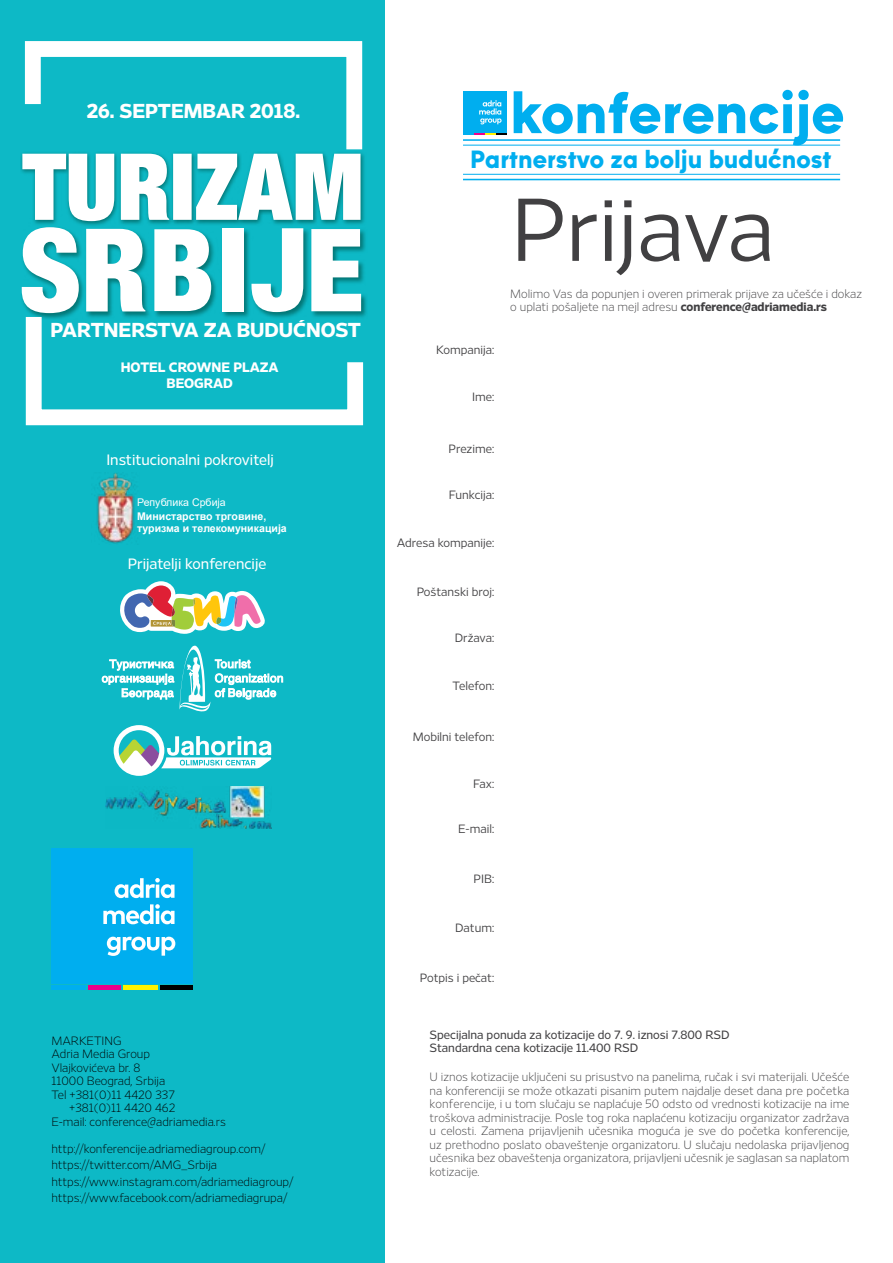
<style>
.page{position:relative;width:893px;height:1263px;background:#fff}
.page>*{position:absolute;margin:0;border:0;box-sizing:border-box;transform-origin:0 0}
.t1{font:300 88.8px "Retina Display";color:#414042}
.t2{font:700 54px "ABC Modern";color:#00aeef}
.t3{font:700 23.4px "ABC Modern";color:#00aeef}
.t4{font:700 20.1px "Retina Display";color:#fff}
.t5{font:500 15px "Retina Display";color:#fff}
.t6{font:700 13.65px/16.4px "Retina Display";color:#fff;text-align:center}
.t7{font:200 12px/13.5px "Retina Display";color:#414042;text-align:justify}
.t8{font:200 12px/16.5px "Retina Display";color:#000}
.t9{font:300 12px "Retina Display";color:#414042}
.t10{font:500 12px/13.5px "Retina Display";color:#414042}
.t11{font:700 10.65px/12.8px "Arial";color:#fff}
.t12{font:10.65px "Arial";color:#fff}
.s1{font-weight:700}
</style>
<div class="page">
<div style="left:0;top:0;width:385px;height:1263px;background:#0db9c6"></div>
<div style="left:463px;top:91px;width:44px;height:42px;background:#00aeef"></div>
<svg style="left:463px;top:133px;width:44px;height:2px"></svg>
<svg style="left:479px;top:100px;width:23px;height:24px"></svg>
<hr style="left:463px;top:145px;width:377px;height:1px;background:#00aeef">
<hr style="left:463px;top:139px;width:377px;height:2px;background:#00aeef">
<hr style="left:463px;top:174px;width:377px;height:1px;background:#00aeef">
<hr style="left:463px;top:179px;width:377px;height:1px;background:#00aeef">
<div style="left:51px;top:848px;width:142px;height:135px;background:#00aeef"></div>
<div style="left:88px;top:985px;width:33px;height:5px;background:#ec008c"></div>
<div style="left:160px;top:985px;width:33px;height:5px;background:#000"></div>
<div style="left:51px;top:985px;width:35px;height:5px;background:#00aeef"></div>
<div style="left:123px;top:985px;width:35px;height:5px;background:#fff200"></div>
<svg style="left:115px;top:878px;width:60px;height:20px"></svg>
<svg style="left:103px;top:904px;width:72px;height:20px"></svg>
<svg style="left:107px;top:937px;width:68px;height:19px"></svg>
<img style="left:97px;top:473px;width:38px;height:71px">
<div style="left:20px;top:151px;width:346px;height:75px;background:#00605b;opacity:.75"></div>
<svg style="left:22px;top:165px;width:338px;height:56px"></svg>
<div style="left:21px;top:226px;width:346px;height:93px;background:#00605b;opacity:.75"></div>
<svg style="left:22px;top:227px;width:57px;height:74px"></svg>
<svg style="left:86px;top:229px;width:59px;height:72px"></svg>
<svg style="left:154px;top:229px;width:57px;height:72px"></svg>
<div style="left:222px;top:229px;width:22px;height:83px;background:#fff"></div>
<svg style="left:311px;top:229px;width:50px;height:72px"></svg>
<svg style="left:251px;top:228px;width:52px;height:73px"></svg>
<svg style="left:20px;top:41px;width:346px;height:124px"></svg>
<svg style="left:21px;top:301px;width:346px;height:125px"></svg>
<svg style="left:120px;top:581px;width:145px;height:53px"></svg>
<svg style="left:102px;top:645px;width:181px;height:67px"></svg>
<img style="left:106px;top:787px;width:165px;height:42px">
<svg style="left:114px;top:725px;width:158px;height:51px"></svg>
<h3 class="t4" style="left:87px;top:99px;width:215px">26. SEPTEMBAR 2018.</h3>
<h3 class="t4" style="left:51px;top:318px;width:312px">PARTNERSTVA ZA BUDUĆNOST</h3>
<p class="t6" style="left:121px;top:359px;width:159px">HOTEL CROWNE PLAZA<br>BEOGRAD</p>
<p class="t5" style="left:106px;top:451px;width:169px">Institucionalni pokrovitelj</p>
<p class="t12" style="left:137px;top:495px;width:90px">Република Србија</p>
<p class="t11" style="left:137px;top:510px;width:151px">Министарство трговине, туризма и телекомуникација</p>
<p class="t5" style="left:128px;top:555px;width:140px">Prijatelji konferencije</p>
<p class="t8" style="left:51px;top:1032px;width:72px">MARKETING</p>
<p class="t8" style="left:51px;top:1046px;width:100px">Adria Media Group</p>
<p class="t8" style="left:51px;top:1059px;width:90px">Vlajkovićeva br. 8</p>
<p class="t8" style="left:51px;top:1073px;width:115px">11000 Beograd, Srbija</p>
<p class="t8" style="left:51px;top:1086px;width:125px">Tel +381(0)11 4420 337</p>
<p class="t8" style="left:69px;top:1100px;width:108px">+381(0)11 4420 462</p>
<p class="t8" style="left:51px;top:1113px;width:176px">E-mail: conference@adriamedia.rs</p>
<p class="t8" style="left:51px;top:1140px;width:244px">http://konferencije.adriamediagroup.com/ https://twitter.com/AMG_Srbija https://www.instagram.com/adriamediagroup/ https://www.facebook.com/adriamediagrupa/</p>
<h2 class="t2" style="left:510px;top:77px;width:336px">konferencije</h2>
<h3 class="t3" style="left:470px;top:144px;width:363px">Partnerstvo za bolju buducnost</h3>
<h3 class="t3" style="left:772px;top:141px;width:9px">’</h3>
<h1 class="t1" style="left:511px;top:178px;width:265px">Prijava</h1>
<p class="t9" style="left:436px;top:343px;width:60px">Kompanija:</p>
<p class="t9" style="left:472px;top:390px;width:24px">Ime:</p>
<p class="t7" style="left:510px;top:286px;width:353px">Molimo Vas da popunjen i overen primerak prijave za učešće i dokaz o uplati pošaljete na mejl adresu <span class="s1">conference@adriamedia.rs</span></p>
<p class="t9" style="left:449px;top:442px;width:47px">Prezime:</p>
<p class="t9" style="left:449px;top:488px;width:47px">Funkcija:</p>
<p class="t9" style="left:397px;top:535px;width:99px">Adresa kompanije:</p>
<p class="t9" style="left:417px;top:585px;width:79px">Poštanski broj:</p>
<p class="t9" style="left:455px;top:631px;width:41px">Država:</p>
<p class="t9" style="left:453px;top:679px;width:43px">Telefon:</p>
<p class="t9" style="left:413px;top:729px;width:83px">Mobilni telefon:</p>
<p class="t9" style="left:473px;top:777px;width:22px">Fax:</p>
<p class="t9" style="left:458px;top:822px;width:37px">E-mail:</p>
<p class="t9" style="left:474px;top:872px;width:22px">PIB:</p>
<p class="t9" style="left:455px;top:921px;width:40px">Datum:</p>
<p class="t9" style="left:420px;top:970px;width:76px">Potpis i pečat:</p>
<p class="t10" style="left:430px;top:1028px;width:302px">Specijalna ponuda za kotizacije do 7. 9. iznosi 7.800 RSD<br>Standardna cena kotizacije 11.400 RSD</p>
<p class="t7" style="left:430px;top:1070px;width:421px">U iznos kotizacije uključeni su prisustvo na panelima, ručak i svi materijali. Učešće na konferenciji se može otkazati pisanim putem najdalje deset dana pre početka konferencije, i u tom slučaju se naplaćuje 50 odsto od vrednosti kotizacije na ime troškova administracije. Posle tog roka naplaćenu kotizaciju organizator zadržava u celosti. Zamena prijavljenih učesnika moguća je sve do početka konferencije, uz prethodno poslato obaveštenje organizatoru. U slučaju nedolaska prijavljenog učesnika bez obaveštenja organizatora, prijavljeni učesnik je saglasan sa naplatom kotizacije.</p>
</div>
